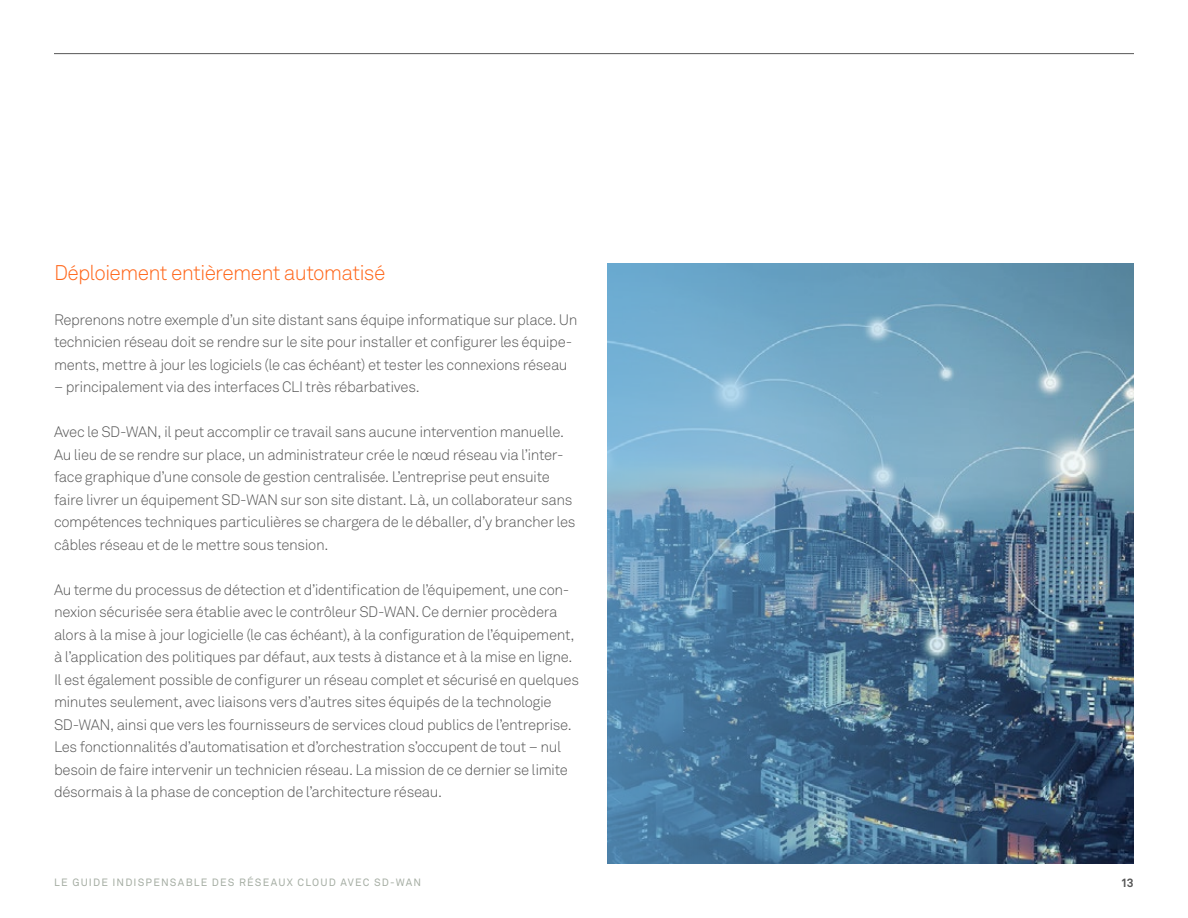
<style>
.page{position:relative;width:1188px;height:918px;background:#fff}
.page>*{position:absolute;margin:0;border:0;box-sizing:border-box;transform-origin:0 0}
.t1{font:300 21px "Akkurat Pro";letter-spacing:-.035em;color:#ff671b}
.t2{font:300 15px/22.5px "Akkurat Pro";letter-spacing:-.025em;color:#575757}
.t3{font:700 12px "Akkurat Pro";color:#575757}
.t4{font:10.5px "Akkurat Pro";letter-spacing:.11em;color:#a6aea4}
</style>
<div class="page">
<hr style="left:54px;top:53px;width:1080px;height:1px;background:#575757">
<svg style="left:608px;top:263px;width:526px;height:601px;background:#5c86a4"></svg>
<h1 class="t1" style="left:54px;top:260px;width:333px">Déploiement entièrement automatisé</h1>
<p class="t2" style="left:54px;top:308px;width:525px">Reprenons notre exemple d’un site distant sans équipe informatique sur place. Un technicien réseau doit se rendre sur le site pour installer et configurer les équipe&shy;ments, mettre à jour les logiciels (le cas échéant) et tester les connexions réseau</p>
<p class="t2" style="left:54px;top:376px;width:367px">– principalement via des interfaces CLI très rébarbatives.</p>
<p class="t2" style="left:54px;top:421px;width:523px">Avec le SD-WAN, il peut accomplir ce travail sans aucune intervention manuelle.<br>Au lieu de se rendre sur place, un administrateur crée le nœud réseau via l’inter&shy;face graphique d’une console de gestion centralisée. L’entreprise peut ensuite faire livrer un équipement SD-WAN sur son site distant. Là, un collaborateur sans compétences techniques particulières se chargera de le déballer, d’y brancher les câbles réseau et de le mettre sous tension.</p>
<p class="t2" style="left:54px;top:578px;width:527px">Au terme du processus de détection et d’identification de l’équipement, une con&shy;nexion sécurisée sera établie avec le contrôleur SD-WAN. Ce dernier procèdera alors à la mise à jour logicielle (le cas échéant), à la configuration de l’équipement, à l’application des politiques par défaut, aux tests à distance et à la mise en ligne.<br>Il est également possible de configurer un réseau complet et sécurisé en quelques minutes seulement, avec liaisons vers d’autres sites équipés de la technologie SD-WAN, ainsi que vers les fournisseurs de services cloud publics de l’entreprise.<br>Les fonctionnalités d’automatisation et d’orchestration s’occupent de tout – nul besoin de faire intervenir un technicien réseau. La mission de ce dernier se limite désormais à la phase de conception de l’architecture réseau.</p>
<p class="t4" style="left:54px;top:876px;width:369px">LE GUIDE INDISPENSABLE DES RÉSEAUX CLOUD AVEC SD-WAN</p>
<p class="t3" style="left:1121px;top:875px;width:14px">13</p>
</div>
